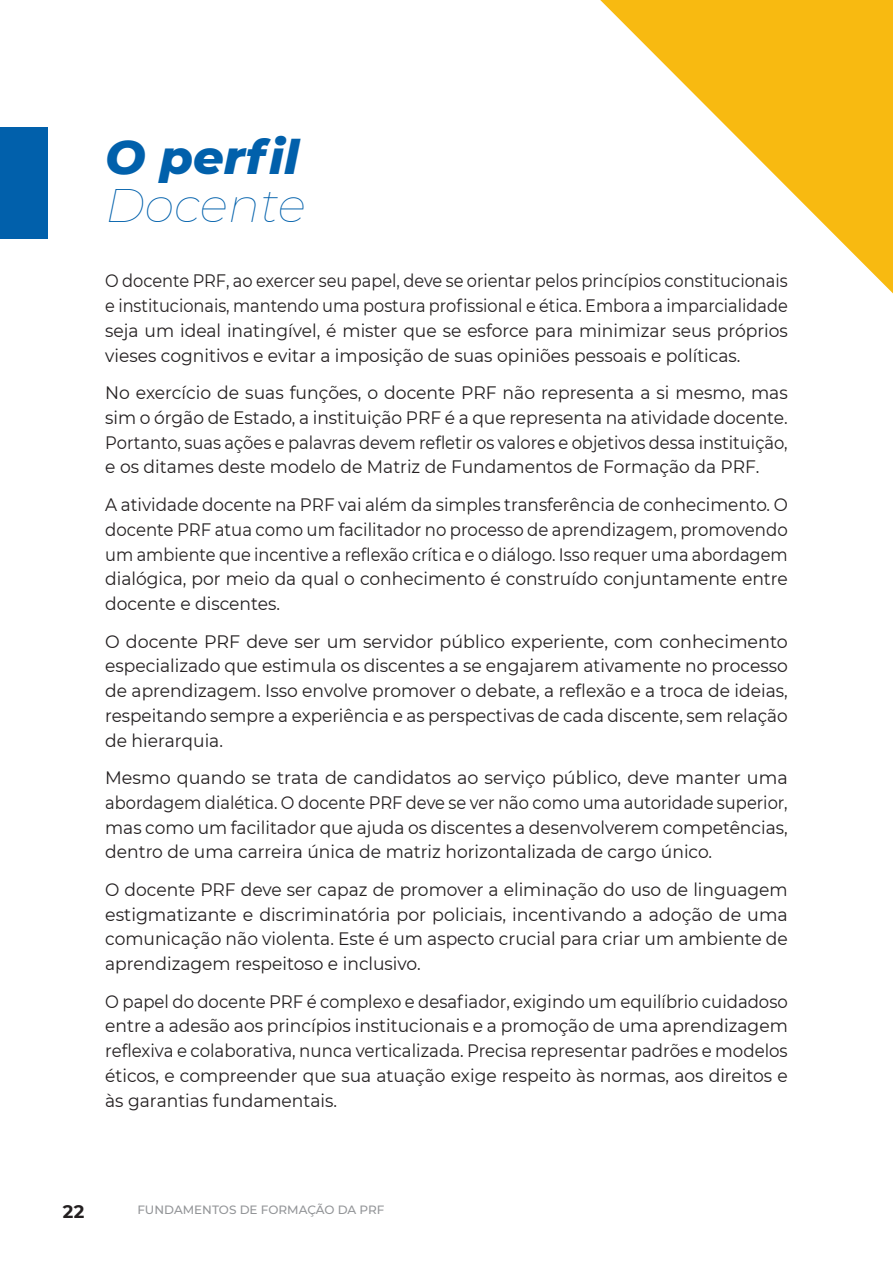
<style>
.page{position:relative;width:893px;height:1263px;background:#fff}
.page>*{position:absolute;margin:0;border:0;box-sizing:border-box;transform-origin:0 0}
.t1{font:italic 800 48px "Montserrat";color:#0160ab}
.t2{font:italic 100 48px "Montserrat";color:#0160ab}
.t3{font:18px/24.8px "Montserrat";color:#231f20;text-align:justify}
.t4{font:18px/24.8px "Montserrat";color:#231f20;text-align:justify;scale:.95 1}
.t5{font:18px/24.8px "Montserrat";color:#231f20;text-align:justify;scale:.92 1}
.t6{font:18px/24.8px "Montserrat";color:#231f20;text-align:justify;scale:.93 1}
.t7{font:18px/24.8px "Montserrat";color:#231f20;text-align:justify;scale:.9 1}
.t8{font:700 18px "Montserrat";color:#231f20}
.t9{font:500 12px "Montserrat";color:#939598}
</style>
<div class="page">
<svg style="left:600px;top:0;width:293px;height:293px"></svg>
<div style="left:0;top:128px;width:48px;height:111px;background:#0160ab"></div>
<hr style="left:892px;top:128px;width:1px;height:111px;background:#0160ab">
<p class="t1" style="left:105px;top:122px;width:195px">O perfil</p>
<p class="t2" style="left:105px;top:173px;width:202px">Docente</p>
<p class="t7" style="left:105px;top:268px;width:760px">O docente PRF, ao exercer seu papel, deve se orientar pelos princípios constitucionais e institucionais, mantendo uma postura profissional e ética. Embora a imparcialidade seja um ideal inatingível, é mister que se esforce para minimizar seus próprios vieses cognitivos e evitar a imposição de suas opiniões pessoais e políticas.</p>
<p class="t4" style="left:105px;top:380px;width:720px">No exercício de suas funções, o docente PRF não representa a si mesmo, mas sim o órgão de Estado, a instituição PRF é a que representa na atividade docente.<br>Portanto, suas ações e palavras devem refletir os valores e objetivos dessa instituição, e os ditames deste modelo de Matriz de Fundamentos de Formação da PRF.</p>
<p class="t6" style="left:105px;top:492px;width:735px">A atividade docente na PRF vai além da simples transferência de conhecimento. O docente PRF atua como um facilitador no processo de aprendizagem, promovendo um ambiente que incentive a reflexão crítica e o diálogo. Isso requer uma abordagem dialógica, por meio da qual o conhecimento é construído conjuntamente entre docente e discentes.</p>
<p class="t3" style="left:105px;top:628px;width:684px">O docente PRF deve ser um servidor público experiente, com conhecimento especializado que estimula os discentes a se engajarem ativamente no processo de aprendizagem. Isso envolve promover o debate, a reflexão e a troca de ideias, respeitando sempre a experiência e as perspectivas de cada discente, sem relação de hierarquia.</p>
<p class="t3" style="left:105px;top:765px;width:684px">Mesmo quando se trata de candidatos ao serviço público, deve manter uma abordagem dialética. O docente PRF deve se ver não como uma autoridade superior, mas como um facilitador que ajuda os discentes a desenvolverem competências, dentro de uma carreira única de matriz horizontalizada de cargo único.</p>
<p class="t4" style="left:105px;top:876px;width:720px">O docente PRF deve ser capaz de promover a eliminação do uso de linguagem estigmatizante e discriminatória por policiais, incentivando a adoção de uma comunicação não violenta. Este é um aspecto crucial para criar um ambiente de aprendizagem respeitoso e inclusivo.</p>
<p class="t5" style="left:105px;top:988px;width:743px">O papel do docente PRF é complexo e desafiador, exigindo um equilíbrio cuidadoso entre a adesão aos princípios institucionais e a promoção de uma aprendizagem reflexiva e colaborativa, nunca verticalizada. Precisa representar padrões e modelos éticos, e compreender que sua atuação exige respeito às normas, aos direitos e às garantias fundamentais.</p>
<p class="t8" style="left:63px;top:1199px;width:23px">22</p>
<p class="t9" style="left:137px;top:1202px;width:249px">FUNDAMENTOS DE FORMAÇÃO DA PRF</p>
</div>
